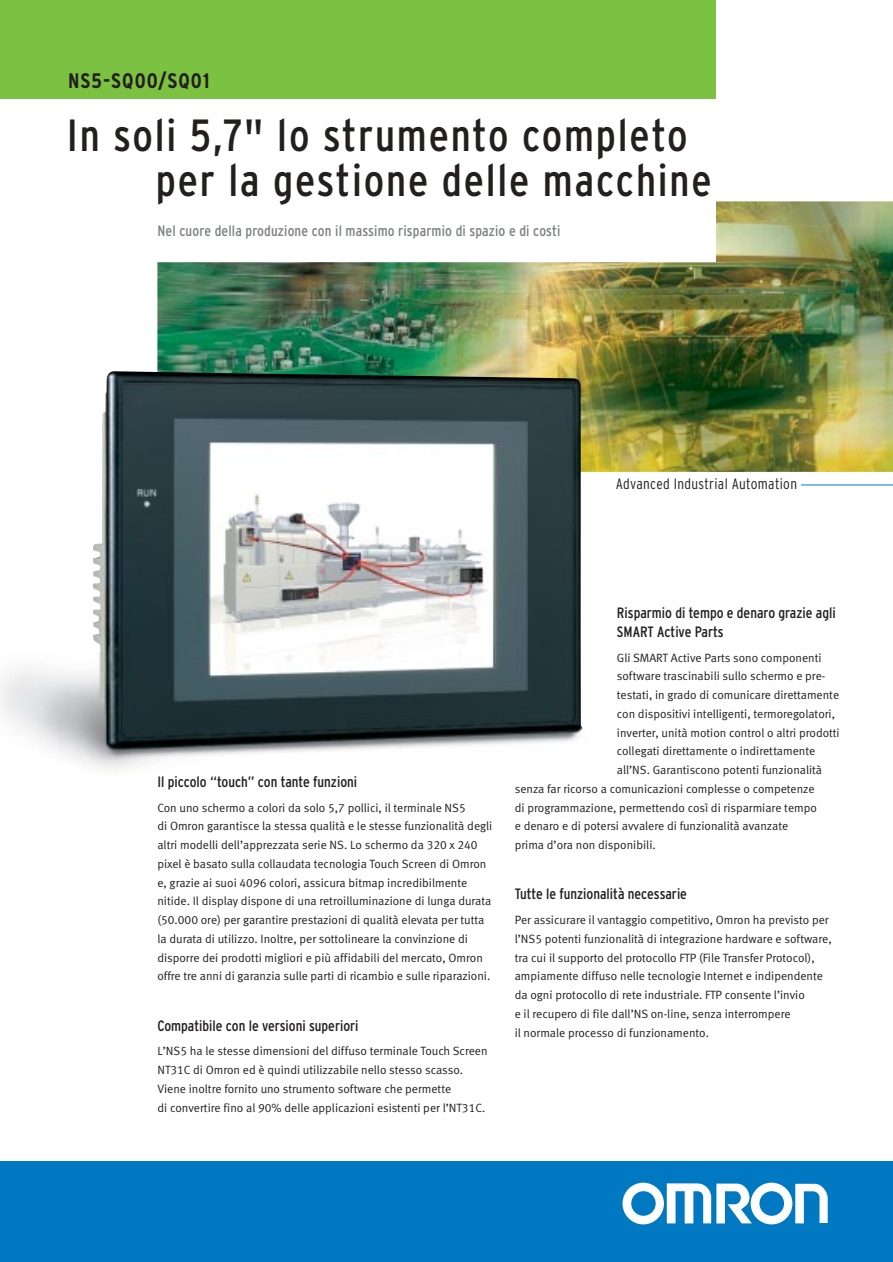
<style>
.page{position:relative;width:893px;height:1262px;background:#fff}
.page>*{position:absolute;margin:0;border:0;box-sizing:border-box;transform-origin:0 0}
.t1{font:condensed 45px/45px "Interstate";letter-spacing:.04em;color:#231f1f}
.t2{font:700 condensed 21px "Interstate";letter-spacing:.05em;color:#231f1f}
.t3{font:condensed 15px/18.8px "Interstate";color:#231f1f}
.t4{font:condensed 15px "Interstate";letter-spacing:.01em;color:#7f8184}
.t5{font:300 condensed 15px "Interstate";letter-spacing:.025em;color:#231f1f}
.t6{font:12px/18.8px "Meta Normal LF";color:#231f1f}
</style>
<div class="page">
<img style="left:157px;top:201px;width:735px;height:271px">
<div style="left:0;top:0;width:716px;height:99px;background:#7cc242"></div>
<img style="left:0;top:371px;width:593px;height:399px">
<hr style="left:668px;top:484px;width:224px;height:1px;background:#0079c2">
<div style="left:603px;top:475px;width:197px;height:19px;background:#fff"></div>
<div style="left:0;top:1161px;width:892px;height:100px;background:#0079c2"></div>
<svg style="left:622px;top:1182px;width:205px;height:42px"></svg>
<h2 class="t2" style="left:68px;top:72px;width:143px">NS5-SQ00/SQ01</h2>
<h1 class="t1" style="left:156px;top:116px;width:557px;text-indent:-89px">In soli 5,7" lo strumento completo per la gestione delle macchine</h1>
<p class="t4" style="left:157px;top:225px;width:404px">Nel cuore della produzione con il massimo risparmio di spazio e di costi</p>
<p class="t5" style="left:615px;top:478px;width:183px">Advanced Industrial Automation</p>
<p class="t3" style="left:157px;top:773px;width:201px">Il piccolo “touch” con tante funzioni</p>
<p class="t6" style="left:157px;top:799px;width:336px">Con uno schermo a colori da solo 5,7 pollici, il terminale NS5<br>di Omron garantisce la stessa qualità e le stesse funzionalità degli altri modelli dell’apprezzata serie NS. Lo schermo da 320 x 240 pixel è basato sulla collaudata tecnologia Touch Screen di Omron e, grazie ai suoi 4096 colori, assicura bitmap incredibilmente nitide. Il display dispone di una retroilluminazione di lunga durata (50.000 ore) per garantire prestazioni di qualità elevata per tutta la durata di utilizzo. Inoltre, per sottolineare la convinzione di disporre dei prodotti migliori e più affidabili del mercato, Omron offre tre anni di garanzia sulle parti di ricambio e sulle riparazioni.</p>
<p class="t3" style="left:157px;top:1017px;width:203px">Compatibile con le versioni superiori</p>
<p class="t6" style="left:157px;top:1042px;width:332px">L’NS5 ha le stesse dimensioni del diffuso terminale Touch Screen NT31C di Omron ed è quindi utilizzabile nello stesso scasso.<br>Viene inoltre fornito uno strumento software che permette<br>di convertire fino al 90% delle applicazioni esistenti per l’NT31C.</p>
<p class="t3" style="left:617px;top:604px;width:220px">Risparmio di tempo e denaro grazie agli<br>SMART Active Parts</p>
<p class="t6" style="left:617px;top:649px;width:206px">Gli SMART Active Parts sono componenti</p>
<p class="t6" style="left:617px;top:667px;width:210px">software trascinabili sullo schermo e pre-</p>
<p class="t6" style="left:617px;top:686px;width:224px">testati, in grado di comunicare direttamente</p>
<p class="t6" style="left:617px;top:705px;width:220px">con dispositivi intelligenti, termoregolatori,</p>
<p class="t6" style="left:617px;top:724px;width:224px">inverter, unità motion control o altri prodotti</p>
<p class="t6" style="left:617px;top:742px;width:200px">collegati direttamente o indirettamente</p>
<p class="t6" style="left:617px;top:761px;width:207px">all’NS. Garantiscono potenti funzionalità</p>
<p class="t6" style="left:514px;top:780px;width:301px">senza far ricorso a comunicazioni complesse o competenze</p>
<p class="t6" style="left:514px;top:799px;width:303px">di programmazione, permettendo così di risparmiare tempo</p>
<p class="t6" style="left:514px;top:817px;width:275px">e denaro e di potersi avvalere di funzionalità avanzate</p>
<p class="t6" style="left:514px;top:836px;width:142px">prima d’ora non disponibili.</p>
<p class="t3" style="left:514px;top:885px;width:174px">Tutte le funzionalità necessarie</p>
<p class="t6" style="left:514px;top:911px;width:318px">Per assicurare il vantaggio competitivo, Omron ha previsto per l’NS5 potenti funzionalità di integrazione hardware e software, tra cui il supporto del protocollo FTP (File Transfer Protocol), ampiamente diffuso nelle tecnologie Internet e indipendente da ogni protocollo di rete industriale. FTP consente l’invio<br>e il recupero di file dall’NS on-line, senza interrompere<br>il normale processo di funzionamento.</p>
</div>
